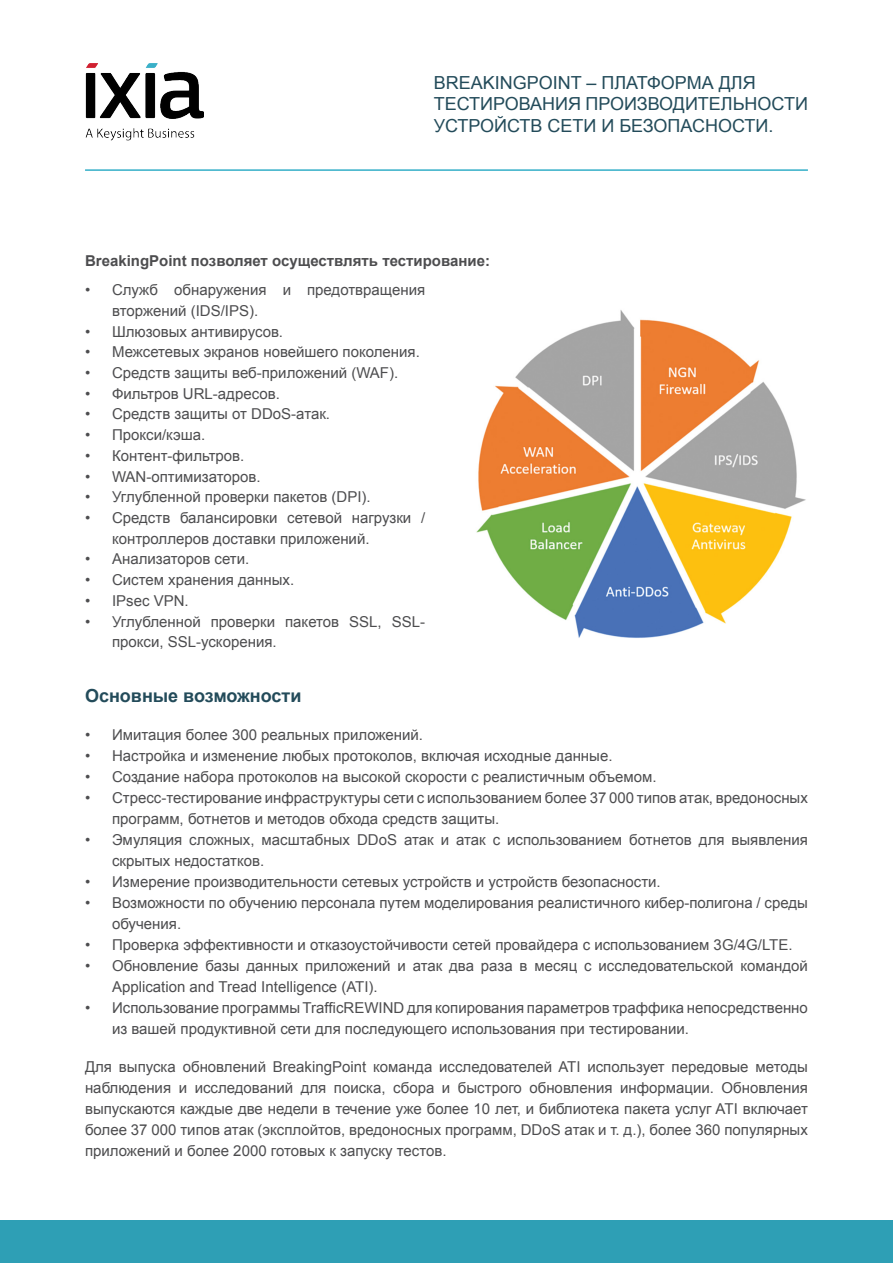
<style>
.page{position:relative;width:893px;height:1263px;background:#fff}
.page>*{position:absolute;margin:0;border:0;box-sizing:border-box;transform-origin:0 0}
.t1{font:18px/21.6px "Arial";color:#234b5a}
.t2{font:700 18px "Arial";color:#234b5a}
.t3{font:15px/21px "Arial";color:#4d4d4f}
.t4{font:700 15px "Arial";color:#4d4d4f}
</style>
<div class="page">
<hr style="left:85px;top:169px;width:723px;height:2px;background:#34afc8">
<div style="left:0;top:1220px;width:893px;height:43px;background:#2e9fb5"></div>
<img style="left:85px;top:64px;width:119px;height:76px">
<img style="left:476px;top:310px;width:330px;height:328px">
<p class="t1" style="left:434px;top:72px;width:376px">BREAKINGPOINT – ПЛАТФОРМА ДЛЯ<br>ТЕСТИРОВАНИЯ ПРОИЗВОДИТЕЛЬНОСТИ<br>УСТРОЙСТВ СЕТИ И БЕЗОПАСНОСТИ.</p>
<p class="t4" style="left:85px;top:251px;width:406px">BreakingPoint позволяет осуществлять тестирование:</p>
<p class="t3" style="left:112px;top:280px;width:315px;text-indent:-27px">• Служб обнаружения и предотвращения вторжений (IDS/IPS).</p>
<p class="t3" style="left:85px;top:321px;width:200px">• Шлюзовых антивирусов.</p>
<p class="t3" style="left:85px;top:342px;width:336px">• Межсетевых экранов новейшего поколения.</p>
<p class="t3" style="left:85px;top:362px;width:315px">• Средств защиты веб-приложений (WAF).</p>
<p class="t3" style="left:85px;top:383px;width:196px">• Фильтров URL-адресов.</p>
<p class="t3" style="left:85px;top:404px;width:247px">• Средств защиты от DDoS-атак.</p>
<p class="t3" style="left:85px;top:425px;width:122px">• Прокси/кэша.</p>
<p class="t3" style="left:85px;top:445px;width:161px">• Контент-фильтров.</p>
<p class="t3" style="left:85px;top:466px;width:177px">• WAN-оптимизаторов.</p>
<p class="t3" style="left:85px;top:487px;width:287px">• Углубленной проверки пакетов (DPI).</p>
<p class="t3" style="left:112px;top:507px;width:315px;text-indent:-27px">• Средств балансировки сетевой нагрузки / контроллеров доставки приложений.</p>
<p class="t3" style="left:85px;top:549px;width:166px">• Анализаторов сети.</p>
<p class="t3" style="left:85px;top:569px;width:211px">• Систем хранения данных.</p>
<p class="t3" style="left:85px;top:590px;width:105px">• IPsec VPN.</p>
<p class="t3" style="left:112px;top:611px;width:315px;text-indent:-27px">• Углубленной проверки пакетов SSL, SSL&shy;прокси, SSL-ускорения.</p>
<p class="t2" style="left:85px;top:684px;width:218px">Основные возможности</p>
<p class="t3" style="left:85px;top:725px;width:340px">• Имитация более 300 реальных приложений.</p>
<p class="t3" style="left:85px;top:746px;width:529px">• Настройка и изменение любых протоколов, включая исходные данные.</p>
<p class="t3" style="left:85px;top:767px;width:573px">• Создание набора протоколов на высокой скорости с реалистичным объемом.</p>
<p class="t3" style="left:112px;top:788px;width:697px;text-indent:-27px">• Стресс-тестирование инфраструктуры сети с использованием более 37 000 типов атак, вредоносных программ, ботнетов и методов обхода средств защиты.</p>
<p class="t3" style="left:112px;top:830px;width:697px;text-indent:-27px">• Эмуляция сложных, масштабных DDoS атак и атак с использованием ботнетов для выявления скрытых недостатков.</p>
<p class="t3" style="left:85px;top:872px;width:577px">• Измерение производительности сетевых устройств и устройств безопасности.</p>
<p class="t3" style="left:112px;top:893px;width:697px;text-indent:-27px">• Возможности по обучению персонала путем моделирования реалистичного кибер-полигона / среды обучения.</p>
<p class="t3" style="left:85px;top:935px;width:709px">• Проверка эффективности и отказоустойчивости сетей провайдера с использованием 3G/4G/LTE.</p>
<p class="t3" style="left:112px;top:956px;width:697px;text-indent:-27px">• Обновление базы данных приложений и атак два раза в месяц с исследовательской командой<br>Application and Tread Intelligence (ATI).</p>
<p class="t3" style="left:112px;top:998px;width:697px;text-indent:-27px">• Использование программы TrafficREWIND для копирования параметров траффика непосредственно из вашей продуктивной сети для последующего использования при тестировании.</p>
<p class="t3" style="left:85px;top:1057px;width:724px;text-align:justify">Для выпуска обновлений BreakingPoint команда исследователей ATI использует передовые методы наблюдения и исследований для поиска, сбора и быстрого обновления информации. Обновления выпускаются каждые две недели в течение уже более 10 лет, и библиотека пакета услуг ATI включает более 37 000 типов атак (эксплойтов, вредоносных программ, DDoS атак и т. д.), более 360 популярных приложений и более 2000 готовых к запуску тестов.</p>
</div>
